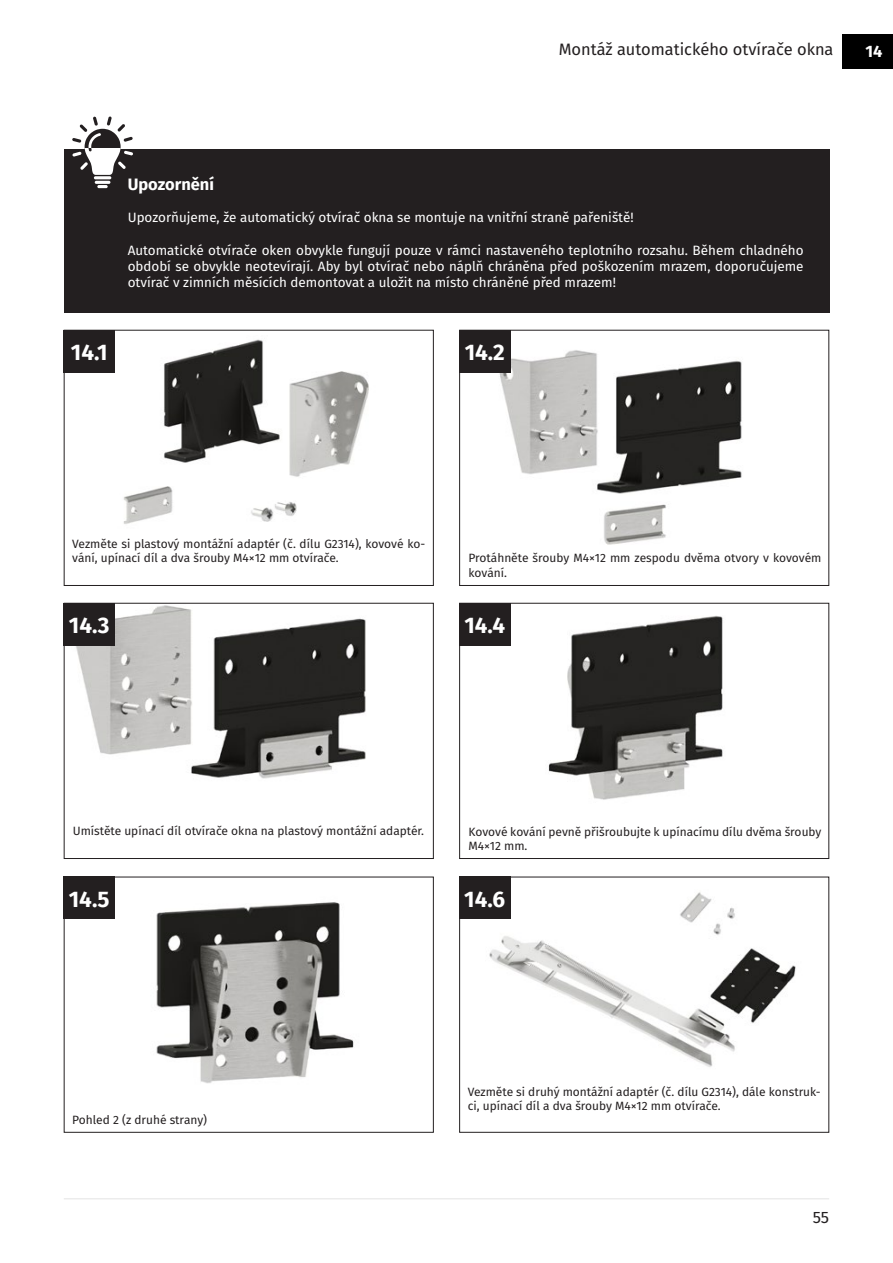
<style>
.page{position:relative;width:893px;height:1263px;background:#fff}
.page>*{position:absolute;margin:0;border:0;box-sizing:border-box;transform-origin:0 0}
.t1{font:700 22.5px "Fira Sans";color:#fff}
.t2{font:16.5px "Fira Sans";color:#231f20}
.t3{font:700 16.5px "Fira Sans";color:#fff}
.t4{font:13.5px/16.2px "Fira Sans";color:#fff;text-align:justify}
.t5{font:12px/14.4px "Fira Sans";color:#231f20}
</style>
<div class="page">
<hr style="left:64px;top:1198px;width:765px;height:1px;background:#e3e3e3">
<img style="left:491px;top:332px;width:251px;height:213px">
<img style="left:66px;top:605px;width:300px;height:174px">
<img style="left:461px;top:605px;width:262px;height:195px">
<img style="left:95px;top:339px;width:274px;height:185px">
<img style="left:489px;top:879px;width:307px;height:188px">
<img style="left:156px;top:902px;width:198px;height:182px">
<div style="left:842px;top:34px;width:51px;height:34px;background:#000"></div>
<div style="left:64px;top:149px;width:765px;height:163px;background:#231f20"></div>
<hr style="left:94px;top:176px;width:17px;height:3px;background:#fff;border-radius:2px">
<hr style="left:95px;top:181px;width:15px;height:3px;background:#fff;border-radius:2px">
<svg style="left:97px;top:185px;width:11px;height:3px"></svg>
<svg style="left:72px;top:116px;width:61px;height:59px"></svg>
<div style="left:459px;top:330px;width:370px;height:256px;border:1px solid #231f20"></div>
<div style="left:459px;top:330px;width:51px;height:42px;background:#231f20"></div>
<div style="left:459px;top:603px;width:370px;height:256px;border:1px solid #231f20"></div>
<div style="left:459px;top:603px;width:51px;height:42px;background:#231f20"></div>
<div style="left:64px;top:603px;width:370px;height:256px;border:1px solid #231f20"></div>
<div style="left:64px;top:603px;width:51px;height:42px;background:#231f20"></div>
<div style="left:64px;top:330px;width:370px;height:256px;border:1px solid #231f20"></div>
<div style="left:64px;top:330px;width:51px;height:42px;background:#231f20"></div>
<div style="left:459px;top:877px;width:370px;height:256px;border:1px solid #231f20"></div>
<div style="left:459px;top:877px;width:51px;height:42px;background:#231f20"></div>
<div style="left:64px;top:877px;width:370px;height:256px;border:1px solid #231f20"></div>
<div style="left:64px;top:877px;width:51px;height:42px;background:#231f20"></div>
<p class="t2" style="left:559px;top:37px;width:276px">Montáž automatického otvírače okna</p>
<p class="t3" style="left:865px;top:37px;width:18px">14</p>
<p class="t1" style="left:71px;top:333px;width:38px">14.1</p>
<p class="t3" style="left:128px;top:170px;width:88px">Upozornění</p>
<p class="t4" style="left:128px;top:209px;width:507px">Upozorňujeme, že automatický otvírač okna se montuje na vnitřní straně pařeniště!</p>
<p class="t4" style="left:128px;top:241px;width:677px">Automatické otvírače oken obvykle fungují pouze v rámci nastaveného teplotního rozsahu. Během chladného období se obvykle neotevírají. Aby byl otvírač nebo náplň chráněna před poškozením mrazem, doporučujeme otvírač v zimních měsících demontovat a uložit na místo chráněné před mrazem!</p>
<p class="t1" style="left:465px;top:333px;width:42px">14.2</p>
<p class="t5" style="left:72px;top:536px;width:354px">Vezměte si plastový montážní adaptér (č. dílu G2314), kovové ko&shy;vání, upínací díl a dva šrouby M4×12 mm otvírače.</p>
<p class="t5" style="left:468px;top:550px;width:354px">Protáhněte šrouby M4×12 mm zespodu dvěma otvory v kovovém kování.</p>
<p class="t1" style="left:69px;top:606px;width:42px">14.3</p>
<p class="t1" style="left:464px;top:606px;width:42px">14.4</p>
<p class="t5" style="left:73px;top:824px;width:352px">Umístěte upínací díl otvírače okna na plastový montážní adaptér.</p>
<p class="t5" style="left:468px;top:824px;width:354px">Kovové kování pevně přišroubujte k upínacímu dílu dvěma šrouby<br>M4×12 mm.</p>
<p class="t1" style="left:69px;top:880px;width:42px">14.5</p>
<p class="t1" style="left:464px;top:880px;width:43px">14.6</p>
<p class="t5" style="left:72px;top:1112px;width:136px">Pohled 2 (z druhé strany)</p>
<p class="t5" style="left:468px;top:1084px;width:354px">Vezměte si druhý montážní adaptér (č. dílu G2314), dále konstruk&shy;ci, upínací díl a dva šrouby M4×12 mm otvírače.</p>
<h2 class="t2" style="left:813px;top:1205px;width:18px">55</h2>
</div>
